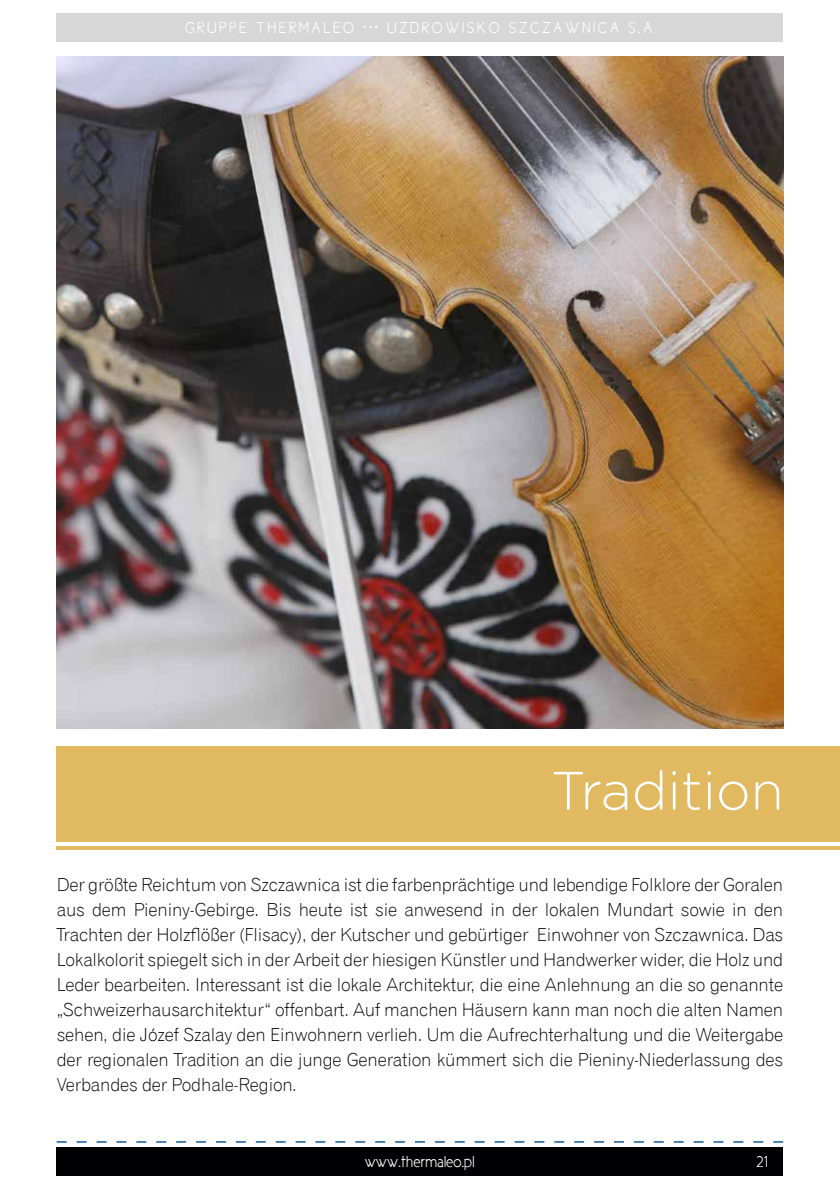
<style>
.page{position:relative;width:840px;height:1191px;background:#fff}
.page>*{position:absolute;margin:0;border:0;box-sizing:border-box;transform-origin:0 0}
.t1{font:300 54px "Gotham Rounded";color:#fff}
.t2{font:18px/25px "Gothic 720 Lt EU";letter-spacing:-.01em;color:#000;text-align:justify}
.t3{font:16px "Cicle Semi";letter-spacing:.15em;color:#fff}
.t4{font:16px "Cicle Semi";color:#fff}
</style>
<div class="page">
<svg style="left:57px;top:1141px;width:725px;height:1px"></svg>
<div style="left:57px;top:1146px;width:725px;height:29px;background:#000002"></div>
<div style="left:57px;top:14px;width:725px;height:28px;background:#d7d7d8"></div>
<img style="left:57px;top:57px;width:725px;height:671px">
<div style="left:57px;top:746px;width:782px;height:95px;background:#e1b960"></div>
<hr style="left:57px;top:846px;width:782px;height:3px;background:#e1b960">
<p class="t3" style="left:185px;top:20px;width:473px">GRUPPE THERMALEO ••• UZDROWISKO SZCZAWNICA S.A.</p>
<h1 class="t1" style="left:550px;top:754px;width:234px">Tradition</h1>
<p class="t2" style="left:57px;top:872px;width:727px">Der größte Reichtum von Szczawnica ist die farbenprächtige und lebendige Folklore der Goralen aus dem Pieniny-Gebirge. Bis heute ist sie anwesend in der lokalen Mundart sowie in den Trachten der Holzflößer (Flisacy), der Kutscher und gebürtiger Einwohner von Szczawnica. Das Lokalkolorit spiegelt sich in der Arbeit der hiesigen Künstler und Handwerker wider, die Holz und Leder bearbeiten. Interessant ist die lokale Architektur, die eine Anlehnung an die so genannte „Schweizerhausarchitektur“ offenbart. Auf manchen Häusern kann man noch die alten Namen sehen, die Józef Szalay den Einwohnern verlieh. Um die Aufrechterhaltung und die Weitergabe der regionalen Tradition an die junge Generation kümmert sich die Pieniny-Niederlassung des Verbandes der Podhale-Region.</p>
<p class="t4" style="left:364px;top:1152px;width:112px">www.thermaleo.pl</p>
<p class="t3" style="left:755px;top:1152px;width:13px">21</p>
</div>
